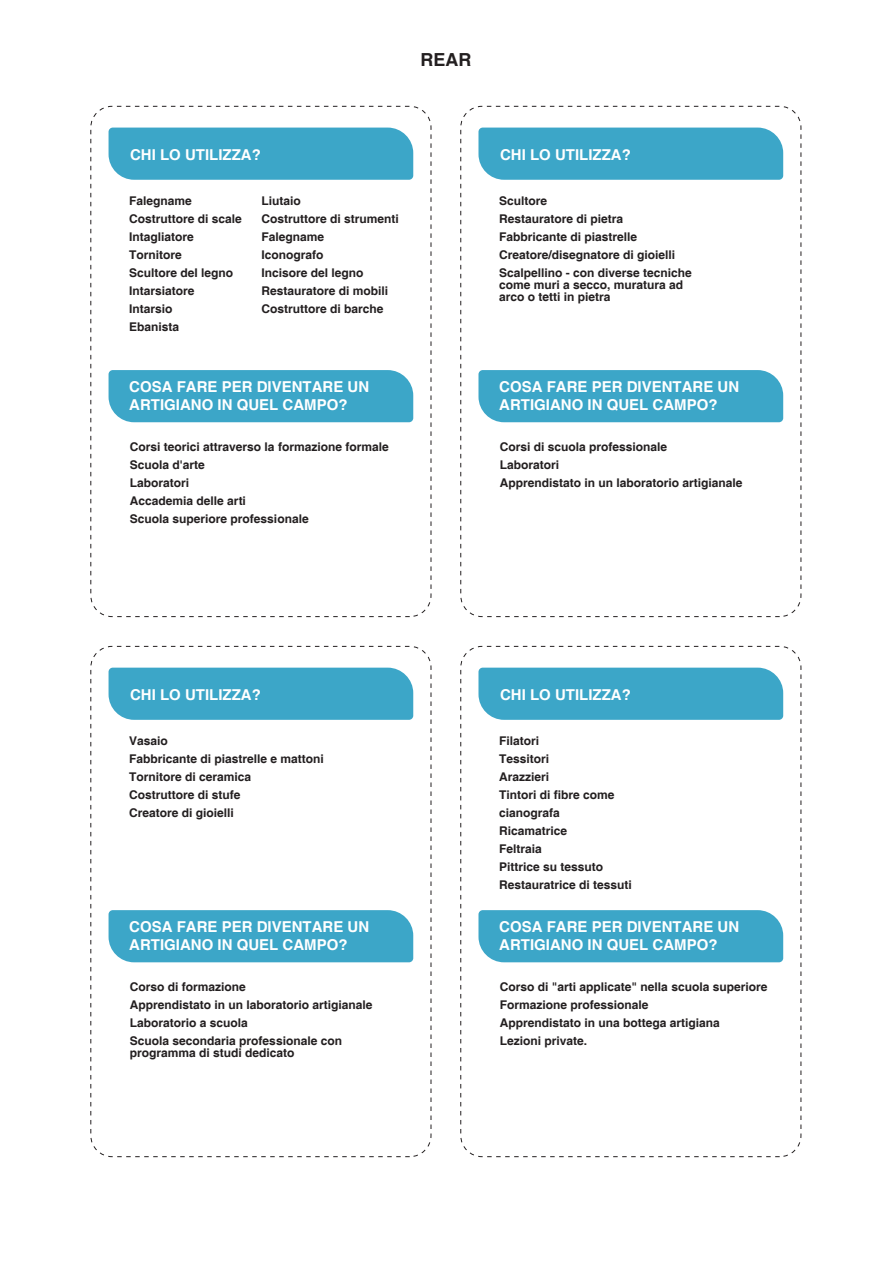
<style>
.page{position:relative;width:893px;height:1263px;background:#fff}
.page>*{position:absolute;margin:0;border:0;box-sizing:border-box;transform-origin:0 0}
.t1{font:700 18px "Helvetica";color:#231f20}
.t2{font:700 15px/18px "Helvetica";color:#fff}
.t3{font:700 12px/18px "Helvetica";color:#231f20}
</style>
<div class="page">
<div style="left:109px;top:128px;width:304px;height:52px;background:#3ca6c8"></div>
<div style="left:109px;top:370px;width:304px;height:52px;background:#3ca6c8"></div>
<div style="left:478px;top:128px;width:305px;height:52px;background:#3ca6c8"></div>
<div style="left:478px;top:370px;width:305px;height:52px;background:#3ca6c8"></div>
<div style="left:109px;top:668px;width:304px;height:52px;background:#3ca6c8"></div>
<div style="left:109px;top:910px;width:304px;height:52px;background:#3ca6c8"></div>
<div style="left:478px;top:668px;width:305px;height:52px;background:#3ca6c8"></div>
<div style="left:478px;top:910px;width:305px;height:52px;background:#3ca6c8"></div>
<h1 class="t1" style="left:420px;top:49px;width:52px">REAR</h1>
<p class="t2" style="left:130px;top:146px;width:132px">CHI LO UTILIZZA?</p>
<p class="t3" style="left:129px;top:192px;width:114px">Falegname<br>Costruttore di scale<br>Intagliatore<br>Tornitore<br>Scultore del legno<br>Intarsiatore<br>Intarsio<br>Ebanista</p>
<p class="t3" style="left:261px;top:192px;width:139px">Liutaio<br>Costruttore di strumenti<br>Falegname<br>Iconografo<br>Incisore del legno<br>Restauratore di mobili<br>Costruttore di barche</p>
<p class="t2" style="left:129px;top:378px;width:242px">COSA FARE PER DIVENTARE UN<br>ARTIGIANO IN QUEL CAMPO?</p>
<p class="t3" style="left:130px;top:438px;width:260px">Corsi teorici attraverso la formazione formale<br>Scuola d'arte<br>Laboratori<br>Accademia delle arti<br>Scuola superiore professionale</p>
<p class="t2" style="left:500px;top:146px;width:132px">CHI LO UTILIZZA?</p>
<p class="t3" style="left:499px;top:192px;width:194px">Scultore<br>Restauratore di pietra<br>Fabbricante di piastrelle<br>Creatore/disegnatore di gioielli<br>Scalpellino - con diverse tecniche</p>
<p class="t3" style="left:499px;top:279px;width:186px;line-height:12px">come muri a secco, muratura ad arco o tetti in pietra</p>
<p class="t2" style="left:499px;top:378px;width:242px">COSA FARE PER DIVENTARE UN<br>ARTIGIANO IN QUEL CAMPO?</p>
<p class="t3" style="left:500px;top:438px;width:244px">Corsi di scuola professionale<br>Laboratori<br>Apprendistato in un laboratorio artigianale</p>
<p class="t2" style="left:130px;top:686px;width:132px">CHI LO UTILIZZA?</p>
<p class="t3" style="left:129px;top:732px;width:196px">Vasaio<br>Fabbricante di piastrelle e mattoni<br>Tornitore di ceramica<br>Costruttore di stufe<br>Creatore di gioielli</p>
<p class="t2" style="left:129px;top:918px;width:242px">COSA FARE PER DIVENTARE UN<br>ARTIGIANO IN QUEL CAMPO?</p>
<p class="t3" style="left:130px;top:978px;width:244px">Corso di formazione<br>Apprendistato in un laboratorio artigianale<br>Laboratorio a scuola<br>Scuola secondaria professionale con</p>
<p class="t3" style="left:130px;top:1044px;width:166px">programma di studi dedicato</p>
<p class="t2" style="left:500px;top:686px;width:132px">CHI LO UTILIZZA?</p>
<p class="t3" style="left:499px;top:732px;width:134px">Filatori<br>Tessitori<br>Arazzieri<br>Tintori di fibre come cianografa<br>Ricamatrice<br>Feltraia<br>Pittrice su tessuto<br>Restauratrice di tessuti</p>
<p class="t2" style="left:499px;top:918px;width:242px">COSA FARE PER DIVENTARE UN<br>ARTIGIANO IN QUEL CAMPO?</p>
<p class="t3" style="left:500px;top:978px;width:269px">Corso di "arti applicate" nella scuola superiore Formazione professionale<br>Apprendistato in una bottega artigiana<br>Lezioni private.</p>
</div>
